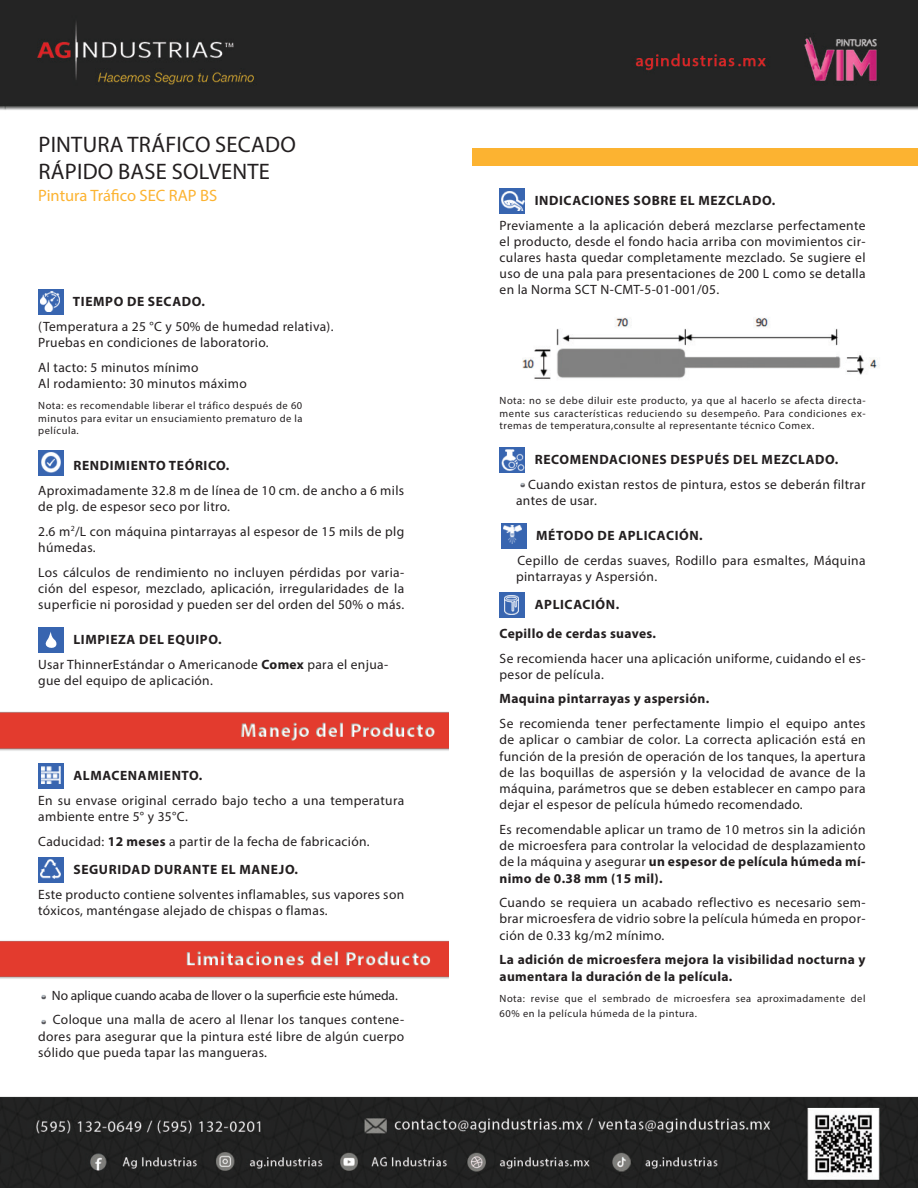
<style>
.page{position:relative;width:918px;height:1188px;background:#fff}
.page>*{position:absolute;margin:0;border:0;box-sizing:border-box;transform-origin:0 0}
.t1{font:22.5px/27px "Myriad Pro";letter-spacing:.01em;color:#231f20}
.t2{font:16.5px "Myriad Pro";color:#fcb331}
.t3{font:13.5px/16.2px "Myriad Pro";letter-spacing:.025em;color:#231f20}
.t4{font:700 13.5px/28.8px "Myriad Pro";letter-spacing:.025em;color:#231f20;text-align:center}
.t5{font:700 13.5px "Myriad Pro";letter-spacing:.045em;color:#231f20}
.t6{font:10.5px/12.6px "Myriad Pro";letter-spacing:.05em;color:#231f20;text-align:justify}
.s1{font-weight:700}
</style>
<div class="page">
<svg style="left:500px;top:188px;width:25px;height:25px"></svg>
<img style="left:522px;top:318px;width:358px;height:61px">
<svg style="left:500px;top:447px;width:25px;height:26px"></svg>
<svg style="left:520px;top:483px;width:5px;height:5px"></svg>
<div style="left:501px;top:523px;width:26px;height:25px;background:#3865b0"></div>
<div style="left:500px;top:592px;width:25px;height:26px;background:#3865b0"></div>
<div style="left:473px;top:149px;width:445px;height:17px;background:#fcb331"></div>
<div style="left:38px;top:289px;width:26px;height:26px;background:#3865b0"></div>
<div style="left:38px;top:450px;width:26px;height:25px;background:#3865b0"></div>
<div style="left:38px;top:627px;width:26px;height:25px;background:#3865b0"></div>
<svg style="left:38px;top:763px;width:26px;height:25px"></svg>
<div style="left:38px;top:857px;width:26px;height:25px;background:#3865b0"></div>
<svg style="left:41px;top:995px;width:5px;height:5px"></svg>
<svg style="left:41px;top:1020px;width:5px;height:5px"></svg>
<img style="left:504px;top:525px;width:18px;height:19px">
<img style="left:504px;top:595px;width:14px;height:19px">
<img style="left:502px;top:192px;width:23px;height:19px">
<img style="left:499px;top:449px;width:26px;height:21px">
<img style="left:41px;top:291px;width:19px;height:21px">
<svg style="left:45px;top:632px;width:11px;height:16px"></svg>
<img style="left:0;top:711px;width:449px;height:40px">
<img style="left:0;top:940px;width:449px;height:39px">
<img style="left:42px;top:453px;width:19px;height:19px">
<img style="left:42px;top:767px;width:18px;height:17px">
<img style="left:41px;top:860px;width:19px;height:19px">
<img style="left:0;top:0;width:918px;height:110px">
<img style="left:0;top:1096px;width:918px;height:92px">
<h1 class="t1" style="left:38px;top:130px;width:259px">PINTURA TRÁFICO SECADO<br>RÁPIDO BASE SOLVENTE</h1>
<p class="t2" style="left:38px;top:185px;width:181px">Pintura Tráfico SEC RAP BS</p>
<p class="t5" style="left:73px;top:293px;width:134px">TIEMPO DE SECADO.</p>
<p class="t3" style="left:38px;top:318px;width:297px">(Temperatura a 25 °C y 50% de humedad relativa).<br>Pruebas en condiciones de laboratorio.</p>
<p class="t3" style="left:38px;top:359px;width:210px">Al tacto: 5 minutos mínimo<br>Al rodamiento: 30 minutos máximo</p>
<p class="t6" style="left:38px;top:399px;width:266px">Nota: es recomendable liberar el tráfico después de 60 minutos para evitar un ensuciamiento prematuro de la película.</p>
<p class="t5" style="left:73px;top:457px;width:158px">RENDIMIENTO TEÓRICO.</p>
<p class="t3" style="left:38px;top:482px;width:368px">Aproximadamente 32.8 m de línea de 10 cm. de ancho a 6 mils de plg. de espesor seco por litro.</p>
<p class="t3" style="left:38px;top:523px;width:367px">2.6 m<sup>2</sup>/L con máquina pintarrayas al espesor de 15 mils de plg húmedas.</p>
<p class="t3" style="left:38px;top:564px;width:367px;text-align:justify">Los cálculos de rendimiento no incluyen pérdidas por varia&shy;ción del espesor, mezclado, aplicación, irregularidades de la superficie ni porosidad y pueden ser del orden del 50% o más.</p>
<p class="t3" style="left:38px;top:627px;width:351px;line-height:24.8px;text-indent:35px"><span class="s1">LIMPIEZA DEL EQUIPO.<br></span>Usar ThinnerEstándar o Americanode <span class="s1">Comex</span> para el enjua-</p>
<p class="t3" style="left:38px;top:672px;width:176px">gue del equipo de aplicación.</p>
<p class="t5" style="left:73px;top:767px;width:130px">ALMACENAMIENTO.</p>
<p class="t3" style="left:38px;top:792px;width:367px">En su envase original cerrado bajo techo a una temperatura ambiente entre 5° y 35°C.</p>
<p class="t3" style="left:73px;top:827px;width:298px;line-height:28.3px;text-indent:-35px">Caducidad: <span class="s1">12 meses</span> a partir de la fecha de fabricación.<br><span class="s1">SEGURIDAD DURANTE EL MANEJO.</span></p>
<p class="t3" style="left:38px;top:886px;width:367px">Este producto contiene solventes inflamables, sus vapores son tóxicos, manténgase alejado de chispas o flamas.</p>
<p class="t3" style="left:52px;top:983px;width:354px;line-height:24.8px">No aplique cuando acaba de llover o la superficie este húmeda.<br>Coloque una malla de acero al llenar los tanques contene-</p>
<p class="t3" style="left:38px;top:1028px;width:368px">dores para asegurar que la pintura esté libre de algún cuerpo sólido que pueda tapar las mangueras.</p>
<p class="t5" style="left:535px;top:191px;width:242px">INDICACIONES SOBRE EL MEZCLADO.</p>
<p class="t3" style="left:500px;top:217px;width:368px;text-align:justify">Previamente a la aplicación deberá mezclarse perfectamente el producto, desde el fondo hacia arriba con movimientos cir&shy;culares hasta quedar completamente mezclado. Se sugiere el uso de una pala para presentaciones de 200 L como se detalla en la Norma SCT N-CMT-5-01-001/05.</p>
<p class="t6" style="left:500px;top:394px;width:367px">Nota: no se debe diluir este producto, ya que al hacerlo se afecta directa&shy;mente sus características reduciendo su desempeño. Para condiciones ex&shy;tremas de temperatura,consulte al representante técnico Comex.</p>
<p class="t5" style="left:535px;top:451px;width:305px">RECOMENDACIONES DESPUÉS DEL MEZCLADO.</p>
<p class="t3" style="left:516px;top:476px;width:351px;text-indent:12px">Cuando existan restos de pintura, estos se deberán filtrar antes de usar.</p>
<p class="t5" style="left:536px;top:527px;width:168px">MÉTODO DE APLICACIÓN.</p>
<p class="t3" style="left:516px;top:552px;width:351px">Cepillo de cerdas suaves, Rodillo para esmaltes, Máquina pintarrayas y Aspersión.</p>
<p class="t4" style="left:500px;top:590px;width:158px">APLICACIÓN.<br>Cepillo de cerdas suaves.</p>
<p class="t3" style="left:500px;top:650px;width:367px">Se recomienda hacer una aplicación uniforme, cuidando el es&shy;pesor de película.</p>
<p class="t4" style="left:500px;top:684px;width:211px">Maquina pintarrayas y aspersión.</p>
<p class="t3" style="left:500px;top:715px;width:367px;text-align:justify">Se recomienda tener perfectamente limpio el equipo antes de aplicar o cambiar de color. La correcta aplicación está en función de la presión de operación de los tanques, la apertura de las boquillas de aspersión y la velocidad de avance de la máquina, parámetros que se deben establecer en campo para dejar el espesor de película húmedo recomendado.</p>
<p class="t3" style="left:500px;top:821px;width:367px;text-align:justify">Es recomendable aplicar un tramo de 10 metros sin la adición de microesfera para controlar la velocidad de desplazamiento de la máquina y asegurar <span class="s1">un espesor de película húmeda mí&shy;nimo de 0.38 mm (15 mil).</span></p>
<p class="t3" style="left:500px;top:894px;width:367px;text-align:justify">Cuando se requiera un acabado reflectivo es necesario sem&shy;brar microesfera de vidrio sobre la película húmeda en propor&shy;ción de 0.33 kg/m2 mínimo.</p>
<p class="t4" style="left:500px;top:951px;width:367px;line-height:16.2px;text-align:left">La adición de microesfera mejora la visibilidad nocturna y aumentara la duración de la película.</p>
<p class="t6" style="left:500px;top:990px;width:367px;line-height:15.1px">Nota: revise que el sembrado de microesfera sea aproximadamente del<br>60% en la película húmeda de la pintura.</p>
</div>
